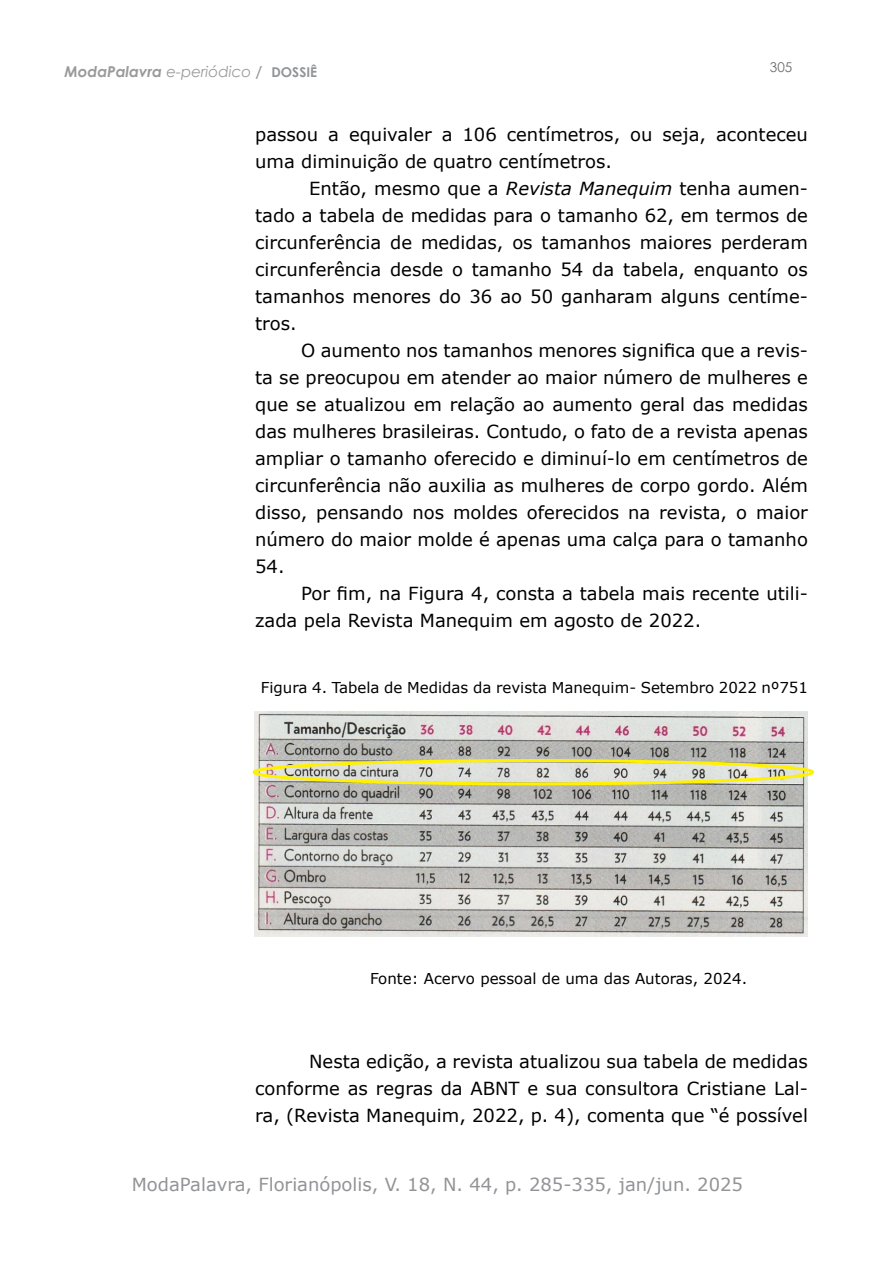
<style>
.page{position:relative;width:893px;height:1263px;background:#fff}
.page>*{position:absolute;margin:0;border:0;box-sizing:border-box;transform-origin:0 0}
.t1{font:18px/27px "Verdana";color:#000;text-align:justify}
.t2{font:18px "Verdana";color:#919396}
.t3{font:15px "Verdana";color:#000}
.t4{font:italic 700 15px "Century Gothic";color:#9a9a9a}
.t5{font:700 13.5px "Century Gothic";color:#919396}
.t6{font:13.5px "Century Gothic";color:#6c6d70}
.s1{font-weight:400}
.s2{font-style:italic;font-size:15px;color:#9a9a9a}
.s3{font-style:italic}
</style>
<div class="page">
<img style="left:255px;top:712px;width:553px;height:224px">
<div style="left:253px;top:759px;width:561px;height:26px;border:3px solid #fff101;border-radius:50%"></div>
<p class="t4" style="left:64px;top:60px;width:188px">ModaPalavra <span class="s1">e-periódico</span></p>
<p class="t6" style="left:770px;top:58px;width:24px">305</p>
<p class="t5" style="left:255px;top:61px;width:63px"><span class="s2">/</span> DOSSIÊ</p>
<p class="t1" style="left:255px;top:121px;width:554px">passou a equivaler a 106 centímetros, ou seja, aconteceu uma diminuição de quatro centímetros.</p>
<p class="t1" style="left:255px;top:175px;width:554px;text-indent:54px">Então, mesmo que a <span class="s3">Revista Manequim</span> tenha aumen&shy;tado a tabela de medidas para o tamanho 62, em termos de circunferência de medidas, os tamanhos maiores perderam circunferência desde o tamanho 54 da tabela, enquanto os tamanhos menores do 36 ao 50 ganharam alguns centíme&shy;tros.</p>
<p class="t1" style="left:255px;top:337px;width:554px;text-indent:46px">O aumento nos tamanhos menores significa que a revis&shy;ta se preocupou em atender ao maior número de mulheres e que se atualizou em relação ao aumento geral das medidas das mulheres brasileiras. Contudo, o fato de a revista apenas ampliar o tamanho oferecido e diminuí-lo em centímetros de circunferência não auxilia as mulheres de corpo gordo. Além disso, pensando nos moldes oferecidos na revista, o maior número do maior molde é apenas uma calça para o tamanho 54.</p>
<p class="t1" style="left:255px;top:580px;width:554px;text-indent:46px">Por fim, na Figura 4, consta a tabela mais recente utili&shy;zada pela Revista Manequim em agosto de 2022.</p>
<p class="t3" style="left:261px;top:678px;width:549px">Figura 4. Tabela de Medidas da revista Manequim- Setembro 2022 nº751</p>
<p class="t3" style="left:370px;top:968px;width:379px">Fonte: Acervo pessoal de uma das Autoras, 2024.</p>
<p class="t1" style="left:255px;top:1048px;width:554px;text-indent:54px">Nesta edição, a revista atualizou sua tabela de medidas conforme as regras da ABNT e sua consultora Cristiane Lal&shy;ra, (Revista Manequim, 2022, p. 4), comenta que “é possível</p>
<p class="t2" style="left:132px;top:1172px;width:613px">ModaPalavra, Florianópolis, V. 18, N. 44, p. 285-335, jan/jun. 2025</p>
</div>
